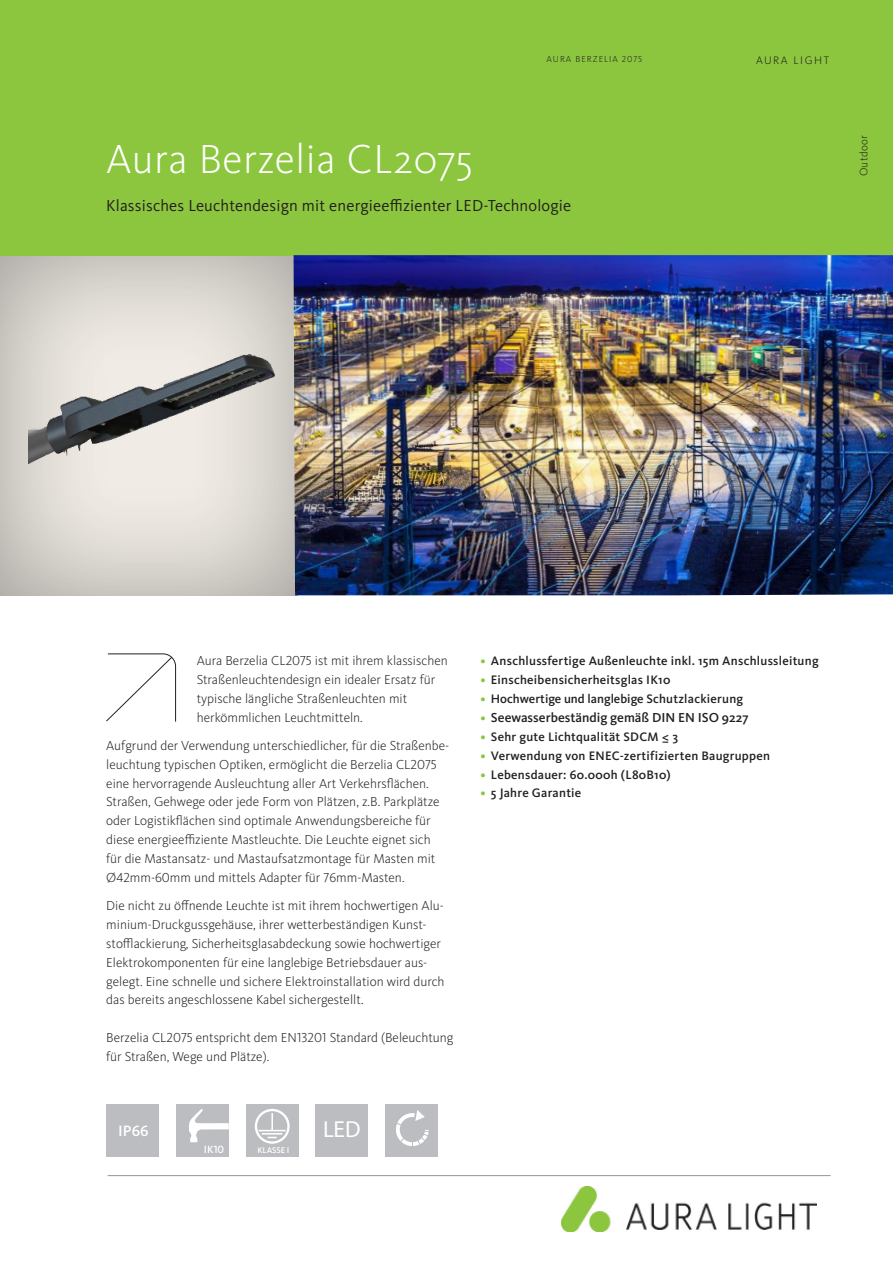
<style>
.page{position:relative;width:893px;height:1263px;background:#fff}
.page>*{position:absolute;margin:0;border:0;box-sizing:border-box;transform-origin:0 0}
.t1{font:300 42px "Kievit Pro";letter-spacing:.015em;color:#fff}
.t2{font:500 23.25px "Kievit OT";color:#fff}
.t3{font:16.5px "Kievit Pro";letter-spacing:.01em;color:#231f20}
.t4{font:500 15.45px "Kievit Pro";color:#fff}
.t5{font:300 13.5px/18.9px "Kievit Pro";color:#231f20}
.t6{font:500 13.5px "Kievit Pro";color:#231f20}
.t7{font:500 12.75px "Kievit Pro";letter-spacing:.02em;color:#231f20}
.t8{font:500 12.75px "Kievit Pro";color:#231f20}
.t9{font:300 11.25px "Kievit Pro";letter-spacing:.14em;color:#231f20}
.t10{font:300 11.25px "Kievit Pro";letter-spacing:.03em;color:#231f20}
.t11{font:500 10.8px "Kievit Pro";color:#fff}
.t12{font:300 9px "Kievit Pro";letter-spacing:.11em;color:#231f20}
.t13{font:500 8.55px "Kievit Pro";color:#fff}
.s1{color:#8bc63e}
.s2{font-size:12.75px;color:#8bc63e}
</style>
<div class="page">
<div style="left:0;top:0;width:893px;height:257px;background:#8bc63e"></div>
<svg style="left:106px;top:653px;width:70px;height:69px"></svg>
<div style="left:0;top:251px;width:298px;height:345px;background:#231f20;opacity:.4"></div>
<img style="left:294px;top:255px;width:599px;height:340px">
<div style="left:106px;top:1104px;width:53px;height:53px;background:#bcbdc0"></div>
<div style="left:176px;top:1104px;width:53px;height:53px;background:#bcbdc0"></div>
<svg style="left:189px;top:1109px;width:40px;height:34px"></svg>
<div style="left:246px;top:1104px;width:52px;height:53px;background:#bcbdc0"></div>
<div style="left:255px;top:1109px;width:35px;height:35px;border:2px solid #fff;border-radius:50%"></div>
<svg style="left:259px;top:1113px;width:27px;height:25px"></svg>
<div style="left:315px;top:1104px;width:53px;height:53px;background:#bcbdc0"></div>
<div style="left:385px;top:1104px;width:53px;height:53px;background:#bcbdc0"></div>
<svg style="left:396px;top:1110px;width:33px;height:36px"></svg>
<img style="left:28px;top:354px;width:247px;height:109px">
<hr style="left:108px;top:1175px;width:723px;height:1px;background:#939598">
<img style="left:561px;top:1186px;width:255px;height:46px">
<h1 class="t1" style="left:106px;top:134px;width:368px">Aura Berzelia CL2075</h1>
<p class="t12" style="left:547px;top:54px;width:97px">AURA BERZELIA 2075</p>
<p class="t3" style="left:106px;top:196px;width:466px">Klassisches Leuchtendesign mit energieeffizienter LED-Technologie</p>
<p class="t9" style="left:756px;top:53px;width:75px">AURA LIGHT</p>
<p class="t10" style="left:857px;top:176px;width:43px;rotate:-90deg">Outdoor</p>
<p class="t5" style="left:197px;top:651px;width:252px">Aura Berzelia CL2075 ist mit ihrem klassischen Straßenleuchtendesign ein idealer Ersatz für typische längliche Straßenleuchten mit herkömmlichen Leuchtmitteln.</p>
<p class="t5" style="left:106px;top:736px;width:344px">Aufgrund der Verwendung unterschiedlicher, für die Straßenbe&shy;leuchtung typischen Optiken, ermöglicht die Berzelia CL2075 eine hervorragende Ausleuchtung aller Art Verkehrsflächen.<br>Straßen, Gehwege oder jede Form von Plätzen, z.B. Parkplätze oder Logistikflächen sind optimale Anwendungsbereiche für diese energieeffiziente Mastleuchte. Die Leuchte eignet sich für die Mastansatz- und Mastaufsatzmontage für Masten mit Ø42mm-60mm und mittels Adapter für 76mm-Masten.</p>
<p class="t5" style="left:106px;top:896px;width:340px">Die nicht zu öffnende Leuchte ist mit ihrem hochwertigen Alu&shy;minium-Druckgussgehäuse, ihrer wetterbeständigen Kunst&shy;stofflackierung, Sicherheitsglasabdeckung sowie hochwertiger Elektrokomponenten für eine langlebige Betriebsdauer aus&shy;gelegt. Eine schnelle und sichere Elektroinstallation wird durch das bereits angeschlossene Kabel sichergestellt.</p>
<p class="t5" style="left:106px;top:1028px;width:349px">Berzelia CL2075 entspricht dem EN13201 Standard (Beleuchtung für Straßen, Wege und Plätze).</p>
<p class="t4" style="left:118px;top:1121px;width:32px">IP66</p>
<p class="t11" style="left:204px;top:1142px;width:22px">IK10</p>
<p class="t13" style="left:257px;top:1144px;width:34px">KLASSE I</p>
<h2 class="t2" style="left:323px;top:1115px;width:39px">LED</h2>
<p class="t7" style="left:480px;top:653px;width:340px"><span class="s1">•</span> Anschlussfertige Außenleuchte inkl. 15m Anschlussleitung</p>
<p class="t7" style="left:480px;top:672px;width:191px"><span class="s1">•</span> Einscheibensicherheitsglas IK10</p>
<p class="t8" style="left:480px;top:691px;width:264px"><span class="s1">•</span> Hochwertige und langlebige Schutzlackierung</p>
<p class="t6" style="left:480px;top:709px;width:270px"><span class="s2">•</span> Seewasserbeständig gemäß DIN EN ISO 9227</p>
<p class="t7" style="left:480px;top:729px;width:199px"><span class="s1">•</span> Sehr gute Lichtqualität SDCM ≤ 3</p>
<p class="t7" style="left:480px;top:748px;width:291px"><span class="s1">•</span> Verwendung von ENEC-zertifizierten Baugruppen</p>
<p class="t7" style="left:480px;top:767px;width:192px"><span class="s1">•</span> Lebensdauer: 60.000h (L80B10)</p>
<p class="t7" style="left:480px;top:785px;width:102px"><span class="s1">•</span> 5 Jahre Garantie</p>
</div>
